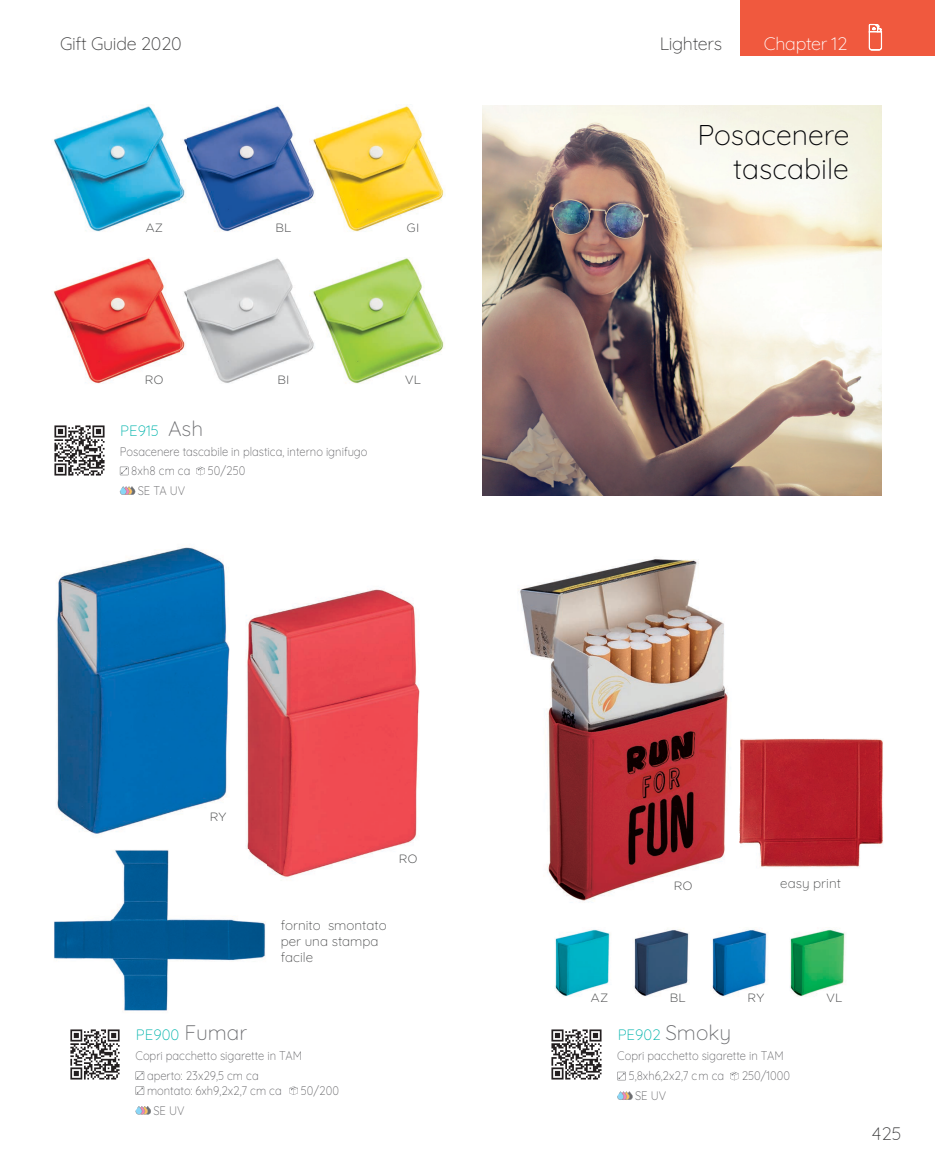
<style>
.page{position:relative;width:935px;height:1169px;background:#fff}
.page>*{position:absolute;margin:0;border:0;box-sizing:border-box;transform-origin:0 0}
.t1{font:300 28.5px/34.3px "Quicksand";color:#030407;text-align:right}
.t2{font:300 21px "Quicksand";color:#6c6d70}
.t3{font:300 18px "Quicksand";letter-spacing:-.02em;color:#3e3e3f}
.t4{font:300 18px "Quicksand";letter-spacing:-.02em;color:#fff}
.t5{font:300 15px "Quicksand";color:#00b4ac}
.t6{font:300 13.5px/16.2px "Quicksand";color:#4b4c4d}
.t7{font:300 12.3px "Quicksand";color:#636366;scale:.91 1}
.t8{font:300 12px "Gotham Rounded";color:#4b4c4d}
.s1{font-size:21px;color:#6c6d70}
</style>
<div class="page">
<div style="left:740px;top:0;width:195px;height:56px;background:#f0593e"></div>
<svg style="left:869px;top:24px;width:13px;height:26px"></svg>
<img style="left:54px;top:105px;width:390px;height:127px">
<img style="left:180px;top:105px;width:7px;height:127px">
<img style="left:310px;top:105px;width:6px;height:127px">
<img style="left:53px;top:258px;width:127px;height:126px">
<img style="left:180px;top:258px;width:264px;height:126px">
<img style="left:310px;top:258px;width:6px;height:126px">
<img style="left:482px;top:106px;width:399px;height:389px">
<img style="left:56px;top:545px;width:174px;height:290px">
<img style="left:246px;top:589px;width:174px;height:289px">
<img style="left:54px;top:850px;width:212px;height:161px">
<img style="left:237px;top:849px;width:29px;height:33px">
<img style="left:518px;top:559px;width:210px;height:343px">
<img style="left:739px;top:738px;width:144px;height:129px">
<img style="left:555px;top:929px;width:55px;height:68px">
<img style="left:634px;top:929px;width:55px;height:67px">
<img style="left:712px;top:929px;width:55px;height:67px">
<img style="left:790px;top:929px;width:55px;height:68px">
<svg style="left:120px;top:486px;width:15px;height:9px"></svg>
<svg style="left:136px;top:1106px;width:15px;height:8px"></svg>
<svg style="left:617px;top:1091px;width:15px;height:9px"></svg>
<svg style="left:120px;top:466px;width:8px;height:9px"></svg>
<svg style="left:196px;top:466px;width:9px;height:9px"></svg>
<svg style="left:617px;top:1071px;width:9px;height:9px"></svg>
<svg style="left:730px;top:1071px;width:8px;height:9px"></svg>
<svg style="left:136px;top:1071px;width:8px;height:9px"></svg>
<svg style="left:136px;top:1086px;width:8px;height:9px"></svg>
<svg style="left:289px;top:1086px;width:9px;height:9px"></svg>
<img style="left:54px;top:425px;width:51px;height:51px">
<img style="left:551px;top:1029px;width:51px;height:51px">
<img style="left:70px;top:1029px;width:50px;height:51px">
<h3 class="t3" style="left:60px;top:29px;width:123px">Gift Guide 2020</h3>
<h3 class="t3" style="left:660px;top:29px;width:64px">Lighters</h3>
<h3 class="t4" style="left:764px;top:29px;width:85px">Chapter 12</h3>
<p class="t8" style="left:145px;top:220px;width:19px">AZ</p>
<p class="t8" style="left:275px;top:220px;width:18px">BL</p>
<p class="t8" style="left:406px;top:220px;width:14px">GI</p>
<p class="t8" style="left:145px;top:372px;width:20px">RO</p>
<p class="t8" style="left:278px;top:372px;width:13px">BI</p>
<p class="t8" style="left:405px;top:372px;width:18px">VL</p>
<p class="t5" style="left:120px;top:419px;width:40px">PE915</p>
<h2 class="t2" style="left:168px;top:412px;width:37px">Ash</h2>
<p class="t7" style="left:120px;top:441px;width:273px">Posacenere tascabile in plastica, interno ignifugo</p>
<p class="t7" style="left:131px;top:461px;width:66px">8xh8 cm ca</p>
<p class="t7" style="left:208px;top:461px;width:43px">50/250</p>
<p class="t7" style="left:138px;top:481px;width:54px">SE TA UV</p>
<h1 class="t1" style="left:697px;top:115px;width:153px">Posacenere tascabile</h1>
<p class="t8" style="left:210px;top:808px;width:18px">RY</p>
<p class="t8" style="left:399px;top:851px;width:20px">RO</p>
<p class="t6" style="left:281px;top:915px;width:108px">fornito smontato per una stampa facile</p>
<p class="t8" style="left:673px;top:877px;width:20px">RO</p>
<p class="t6" style="left:780px;top:874px;width:62px">easy print</p>
<p class="t8" style="left:590px;top:989px;width:19px">AZ</p>
<p class="t8" style="left:670px;top:989px;width:18px">BL</p>
<p class="t8" style="left:747px;top:989px;width:18px">RY</p>
<p class="t8" style="left:826px;top:989px;width:18px">VL</p>
<p class="t5" style="left:136px;top:1023px;width:113px">PE900 <span class="s1">Fumar</span></p>
<h2 class="t2" style="left:665px;top:1016px;width:67px">Smoky</h2>
<p class="t5" style="left:617px;top:1023px;width:45px">PE902</p>
<p class="t7" style="left:136px;top:1046px;width:184px">Copri pacchetto sigarette in TAM</p>
<p class="t7" style="left:617px;top:1046px;width:184px">Copri pacchetto sigarette in TAM</p>
<p class="t7" style="left:147px;top:1066px;width:124px">aperto: 23x29,5 cm ca</p>
<p class="t7" style="left:628px;top:1066px;width:107px">5,8xh6,2x2,7 cm ca</p>
<p class="t7" style="left:741px;top:1066px;width:55px">250/1000</p>
<p class="t7" style="left:147px;top:1081px;width:150px">montato: 6xh9,2x2,7 cm ca</p>
<p class="t7" style="left:301px;top:1081px;width:43px">50/200</p>
<p class="t7" style="left:635px;top:1086px;width:36px">SE UV</p>
<p class="t7" style="left:153px;top:1100px;width:36px">SE UV</p>
<h3 class="t3" style="left:872px;top:1119px;width:31px">425</h3>
</div>
